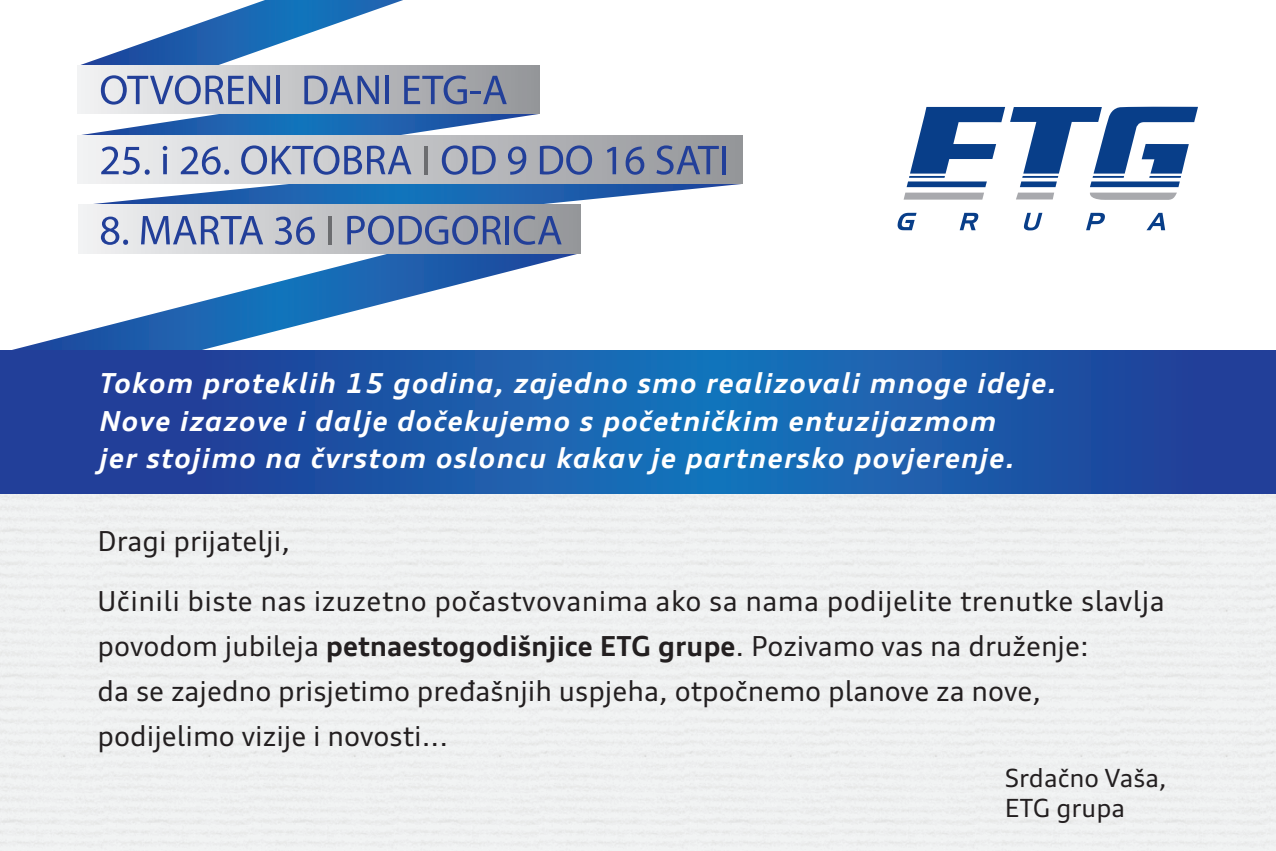
<style>
.page{position:relative;width:1276px;height:851px;background:#fff}
.page>*{position:absolute;margin:0;border:0;box-sizing:border-box;transform-origin:0 0}
.t1{font:27.5px/45px "Audi Type";color:#231f20}
.t2{font:italic 700 27.5px/37.5px "Audi Type";letter-spacing:.05em;color:#fff}
.t3{font:25px/30px "Audi Type";color:#231f20}
.s1{font-weight:700}
</style>
<div class="page">
<div style="left:0;top:493px;width:1276px;height:357px;background:#eff0f1"></div>
<svg style="left:94px;top:184px;width:647px;height:20px"></svg>
<svg style="left:81px;top:114px;width:458px;height:21px"></svg>
<svg style="left:12px;top:206px;width:569px;height:144px"></svg>
<div style="left:77px;top:65px;width:462px;height:49px;background:#97989c"></div>
<div style="left:77px;top:135px;width:665px;height:49px;background:linear-gradient(to right,#f1f2f3,#929499)"></div>
<div style="left:79px;top:204px;width:502px;height:49px;background:linear-gradient(to right,#f0f0f2,#949599)"></div>
<svg style="left:79px;top:0;width:428px;height:113px"></svg>
<svg style="left:101px;top:146px;width:49px;height:29px"></svg>
<svg style="left:163px;top:146px;width:4px;height:4px"></svg>
<svg style="left:163px;top:154px;width:4px;height:20px"></svg>
<svg style="left:181px;top:146px;width:48px;height:29px"></svg>
<svg style="left:241px;top:145px;width:170px;height:30px;background:#949fbe"></svg>
<hr style="left:424px;top:146px;width:4px;height:28px;background:#6c6d70">
<svg style="left:442px;top:145px;width:54px;height:30px;background:#8691b1"></svg>
<svg style="left:508px;top:146px;width:18px;height:29px"></svg>
<svg style="left:540px;top:145px;width:52px;height:30px;background:#7c86a8"></svg>
<svg style="left:607px;top:147px;width:9px;height:27px"></svg>
<svg style="left:625px;top:146px;width:19px;height:29px"></svg>
<svg style="left:656px;top:145px;width:63px;height:30px;background:#76809d"></svg>
<hr style="left:722px;top:146px;width:3px;height:28px;background:#223f99">
<svg style="left:101px;top:216px;width:27px;height:29px"></svg>
<svg style="left:141px;top:216px;width:122px;height:28px;background:#98a3c4"></svg>
<svg style="left:275px;top:216px;width:40px;height:29px"></svg>
<hr style="left:328px;top:216px;width:4px;height:28px;background:#6c6d70">
<svg style="left:347px;top:215px;width:154px;height:30px;background:#818bab"></svg>
<hr style="left:505px;top:216px;width:4px;height:28px;background:#223f99">
<svg style="left:514px;top:215px;width:47px;height:30px"></svg>
<svg style="left:903px;top:106px;width:295px;height:94px"></svg>
<hr style="left:1149px;top:176px;width:32px;height:2px;background:#083e89">
<svg style="left:897px;top:213px;width:19px;height:17px"></svg>
<svg style="left:959px;top:213px;width:19px;height:17px"></svg>
<svg style="left:1024px;top:213px;width:18px;height:17px"></svg>
<svg style="left:1086px;top:213px;width:19px;height:17px"></svg>
<svg style="left:1146px;top:213px;width:19px;height:17px"></svg>
<svg style="left:0;top:350px;width:1276px;height:143px;background:#1c54a6"></svg>
<p class="t2" style="left:99px;top:364px;width:959px">Tokom proteklih 15 godina, zajedno smo realizovali mnoge ideje.<br>Nove izazove i dalje dočekujemo s početničkim entuzijazmom<br>jer stojimo na čvrstom osloncu kakav je partnersko povjerenje.</p>
<p class="t1" style="left:98px;top:511px;width:1068px;line-height:60px">Dragi prijatelji,<br>Učinili biste nas izuzetno počastvovanima ako sa nama podijelite trenutke slavlja</p>
<p class="t1" style="left:98px;top:623px;width:993px">povodom jubileja <span class="s1">petnaestogodišnjice ETG grupe</span>. Pozivamo vas na druženje: da se zajedno prisjetimo pređašnjih uspjeha, otpočnemo planove za nove, podijelimo vizije i novosti...</p>
<p class="t3" style="left:1005px;top:762px;width:164px">Srdačno Vaša,<br>ETG grupa</p>
</div>
